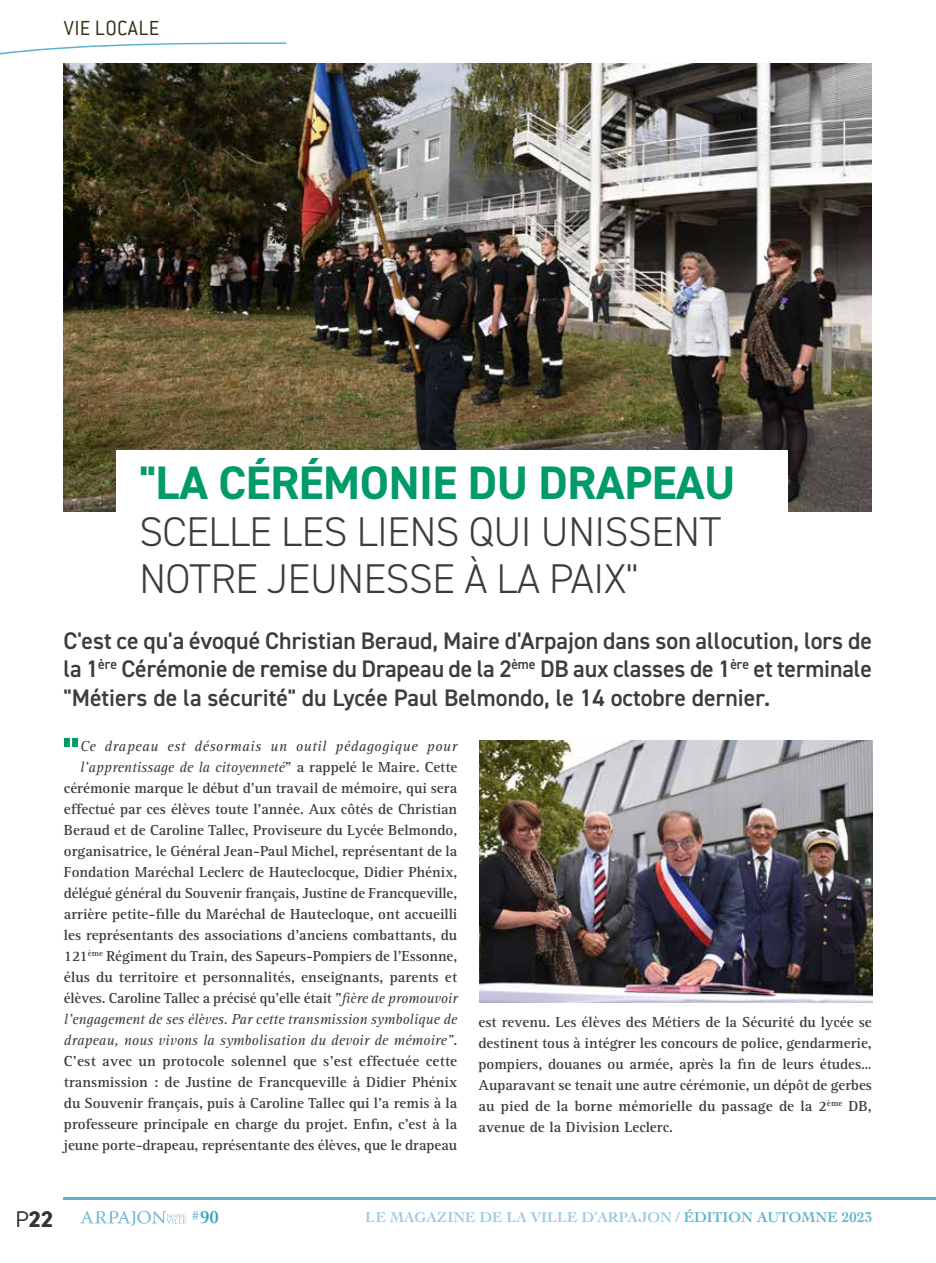
<style>
.page{position:relative;width:936px;height:1263px;background:#fff}
.page>*{position:absolute;margin:0;border:0;box-sizing:border-box;transform-origin:0 0}
.t1{font:700 49.95px "DIN2014";color:#009a6b}
.t2{font:700 47.1px "DIN2014";letter-spacing:-.01em;color:#009a6b}
.t3{font:300 41.7px/47.1px "DIN2014";letter-spacing:-.01em;color:#3c3c3b}
.t4{font:600 24px/28.5px "DIN2014";color:#3c3c3b;text-align:justify}
.t5{font:300 22.5px "Conduit ITC";letter-spacing:.015em;color:#302e13}
.t6{font:700 22.5px "DIN2014";color:#393431}
.t7{font:700 18px "Cochin LT";color:#008ab2}
.t8{font:700 15px/21px "Rotis Serif Std";color:#3c3c3b;text-align:right}
.t9{font:700 14.85px "Cochin LT";color:#5eafcd}
.s1{font-weight:400;font-style:italic}
.s2{font-weight:300}
.s3{color:#008ab2}
</style>
<div class="page">
<svg style="left:80px;top:1211px;width:106px;height:15px"></svg>
<svg style="left:0;top:42px;width:287px;height:22px"></svg>
<hr style="left:64px;top:1197px;width:871px;height:2px;background:#5eafcd">
<img style="left:64px;top:63px;width:807px;height:448px">
<img style="left:479px;top:741px;width:393px;height:262px">
<div style="left:116px;top:450px;width:672px;height:122px;background:#fff"></div>
<h3 class="t5" style="left:64px;top:16px;width:97px">VIE LOCALE</h3>
<h2 class="t2" style="left:139px;top:451px;width:597px">"LA CÉRÉMONIE DU DRAPEAU</h2>
<h3 class="t3" style="left:139px;top:508px;width:583px">SCELLE LES LIENS QUI UNISSENT<br>NOTRE JEUNESSE À LA PAIX"</h3>
<p class="t4" style="left:63px;top:626px;width:809px">C'est ce qu'a évoqué Christian Beraud, Maire d'Arpajon dans son allocution, lors de la 1<sup>ère</sup> Cérémonie de remise du Drapeau de la 2<sup>ème</sup> DB aux classes de 1<sup>ère</sup> et terminale "Métiers de la sécurité" du Lycée Paul Belmondo, le 14 octobre dernier.</p>
<h1 class="t1" style="left:62px;top:722px;width:20px">"</h1>
<p class="t8" style="left:64px;top:736px;width:395px"><span class="s1">Ce drapeau est désormais un outil pédagogique pour l'apprentissage de la citoyenneté</span>" a rappelé le Maire. Cette cérémonie marque le début d'un travail de mémoire, qui sera effectué par ces élèves toute l'année. Aux côtés de Christian Beraud et de Caroline Tallec, Proviseure du Lycée Belmondo, organisatrice, le Général Jean-Paul Michel, représentant de la Fondation Maréchal Leclerc de Hauteclocque, Didier Phénix, délégué général du Souvenir français, Justine de Francqueville, arrière petite-fille du Maréchal de Hautecloque, ont accueilli les représentants des associations d'anciens combattants, du 121<sup>ème</sup> Régiment du Train, des Sapeurs-Pompiers de l'Essonne, élus du territoire et personnalités, enseignants, parents et élèves. Caroline Tallec a précisé qu'elle était "<span class="s1">fière de promouvoir l'engagement de ses élèves. Par cette transmission symbolique de drapeau, nous vivons la symbolisation du devoir de mémoire"</span>.<br>C'est avec un protocole solennel que s'est effectuée cette transmission : de Justine de Francqueville à Didier Phénix du Souvenir français, puis à Caroline Tallec qui l'a remis à la professeure principale en charge du projet. Enfin, c'est à la jeune porte-drapeau, représentante des élèves, que le drapeau</p>
<p class="t8" style="left:478px;top:1012px;width:395px;text-align:justify">est revenu. Les élèves des Métiers de la Sécurité du lycée se destinent tous à intégrer les concours de police, gendarmerie, pompiers, douanes ou armée, après la fin de leurs études… Auparavant se tenait une autre cérémonie, un dépôt de gerbes au pied de la borne mémorielle du passage de la 2<sup>ème</sup> DB, avenue de la Division Leclerc.</p>
<h3 class="t6" style="left:16px;top:1204px;width:39px"><span class="s2">P</span>22</h3>
<p class="t7" style="left:192px;top:1206px;width:29px"><sup>#</sup>90</p>
<p class="t9" style="left:366px;top:1208px;width:508px">LE MAGAZINE DE LA VILLE D’ARPAJON / <span class="s3">ÉDITION AUTOMNE 2023</span></p>
</div>
